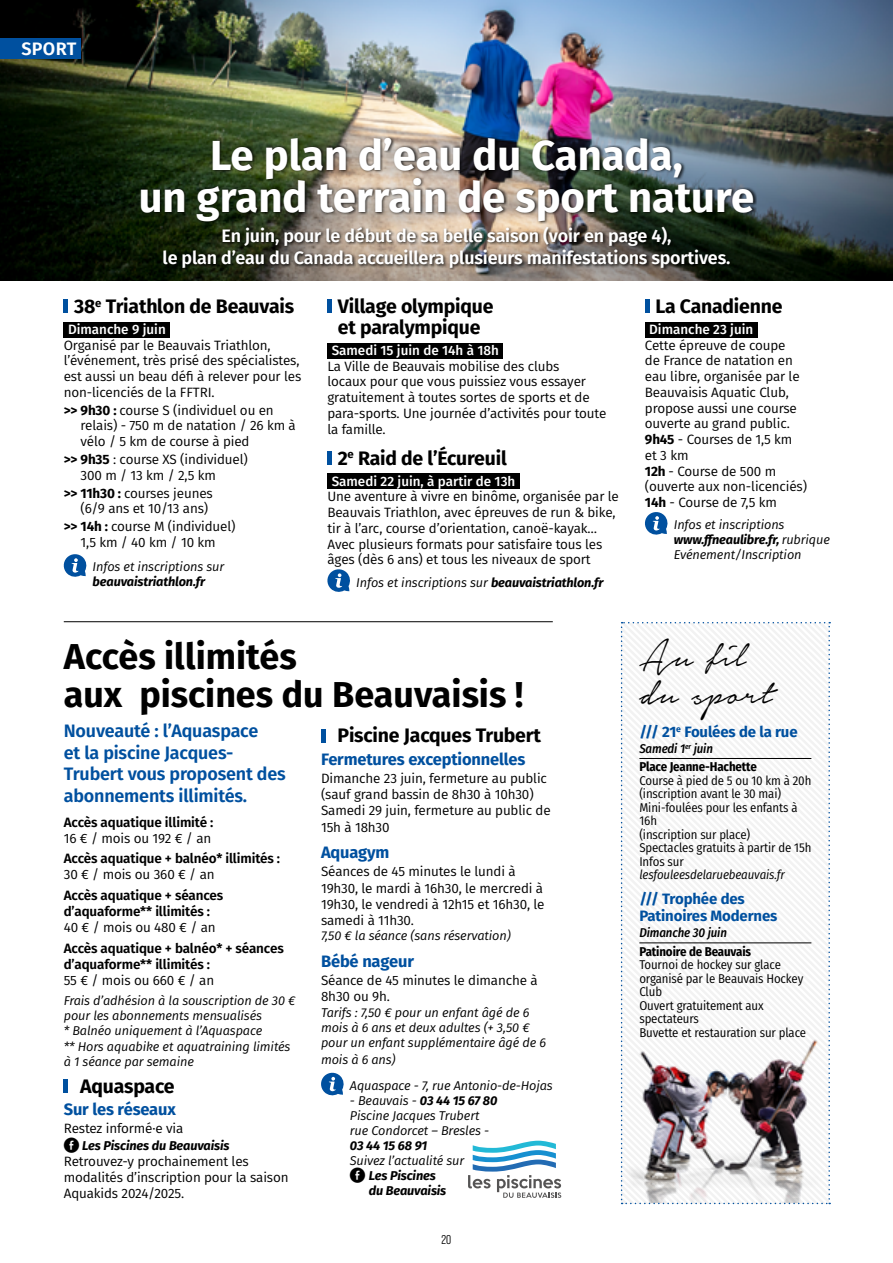
<style>
.page{position:relative;width:893px;height:1263px;background:#fff}
.page>*{position:absolute;margin:0;border:0;box-sizing:border-box;transform-origin:0 0}
.t1{font:52.5px/37.5px "Notera Personal Use Only";color:#000;scale:.86 1}
.t2{font:700 42px/42px "Fira Sans";color:#fff;text-align:center}
.t3{font:700 36px/37.5px "Fira Sans";color:#000}
.t4{font:700 19.5px/21px "Fira Sans";letter-spacing:-.01em;color:#000}
.t5{font:600 18px/21.6px "Fira Sans";letter-spacing:-.01em;color:#fff;text-align:center}
.t6{font:600 18px/21.6px "Fira Sans";letter-spacing:-.01em;color:#00509f}
.t7{font:700 16.5px "Fira Sans";letter-spacing:-.01em;color:#00509f}
.t8{font:700 15px/16.5px "Fira Sans";letter-spacing:-.01em;color:#00509f}
.t9{font:13.5px/15.8px "Fira Sans";letter-spacing:-.01em;color:#000}
.t10{font:600 13.5px/16.2px "Fira Sans";letter-spacing:-.01em;color:#000}
.t11{font:500 13.5px "Fira Sans";color:#fff}
.t12{font:italic 12.75px/15px "Fira Sans";letter-spacing:-.01em;color:#000}
.t13{font:12.75px/13.5px "Fira Sans Condensed";letter-spacing:-.01em;color:#000}
.t14{font:italic 700 12.75px "Fira Sans";letter-spacing:-.01em;color:#000}
.t15{font:700 12.75px/18.5px "Fira Sans Condensed";letter-spacing:-.01em;color:#000}
.t16{font:italic 12.75px "Fira Sans Condensed";letter-spacing:-.01em;color:#000}
.t17{font:italic 500 12.75px "Fira Sans Condensed";letter-spacing:-.01em;color:#000}
.t18{font:12.75px "Bebas Neue Pro Middle";color:#000}
.s1{font-weight:700}
.s2{font-family:"Social Media Circled";font-weight:400;font-style:normal;font-size:15px}
.s3{font-family:"Social Media Circled";font-style:normal;font-size:15px}
.s4{font-weight:500;font-style:italic}
</style>
<div class="page">
<img style="left:0;top:0;width:893px;height:281px">
<svg style="left:621px;top:622px;width:209px;height:582px"></svg>
<hr style="left:639px;top:758px;width:172px;height:1px;background:#000">
<hr style="left:639px;top:943px;width:172px;height:1px;background:#000">
<div style="left:0;top:38px;width:80px;height:21px;background:#00509f"></div>
<hr style="left:64px;top:1079px;width:4px;height:14px;background:#00509f">
<hr style="left:321px;top:729px;width:4px;height:13px;background:#00509f">
<svg style="left:321px;top:1072px;width:23px;height:24px"></svg>
<div style="left:140px;top:136px;width:616px;height:134px;background:#000;opacity:.75"></div>
<hr style="left:64px;top:621px;width:489px;height:1px;background:#000">
<div style="left:645px;top:322px;width:112px;height:15px;background:#000"></div>
<hr style="left:645px;top:300px;width:4px;height:13px;background:#00509f">
<svg style="left:645px;top:512px;width:23px;height:23px"></svg>
<div style="left:327px;top:343px;width:176px;height:15px;background:#000"></div>
<div style="left:327px;top:474px;width:193px;height:15px;background:#000"></div>
<div style="left:327px;top:300px;width:5px;height:13px;background:#00509f"></div>
<div style="left:327px;top:451px;width:5px;height:14px;background:#00509f"></div>
<svg style="left:327px;top:569px;width:23px;height:23px"></svg>
<div style="left:64px;top:322px;width:106px;height:15px;background:#000"></div>
<hr style="left:64px;top:300px;width:4px;height:13px;background:#00509f">
<svg style="left:63px;top:554px;width:24px;height:23px"></svg>
<img style="left:621px;top:1035px;width:209px;height:167px">
<svg style="left:468px;top:1141px;width:93px;height:57px"></svg>
<h3 class="t5" style="left:21px;top:37px;width:57px">SPORT</h3>
<h2 class="t2" style="left:139px;top:132px;width:617px">Le plan d’eau du Canada,<br>un grand terrain de sport nature</h2>
<h3 class="t5" style="left:163px;top:224px;width:569px">En juin, pour le début de sa belle saison (voir en page 4),<br>le plan d’eau du Canada accueillera plusieurs manifestations sportives.</h3>
<h3 class="t4" style="left:655px;top:294px;width:129px">La Canadienne</h3>
<p class="t11" style="left:649px;top:318px;width:106px">Dimanche 23 juin</p>
<p class="t9" style="left:645px;top:337px;width:164px">Cette épreuve de coupe<br>de France de natation en eau libre, organisée par le<br>Beauvaisis Aquatic Club, propose aussi une course ouverte au grand public.<br><span class="s1">9h45</span> - Courses de 1,5 km et 3 km<br><span class="s1">12h</span> - Course de 500 m (ouverte aux non-licenciés)<br><span class="s1">14h</span> - Course de 7,5 km</p>
<p class="t12" style="left:674px;top:517px;width:158px">Infos et inscriptions <span class="s1">www.ffneaulibre.fr,</span> rubrique<br>Evénement/Inscription</p>
<h3 class="t4" style="left:74px;top:294px;width:221px">38<sup>e</sup> Triathlon de Beauvais</h3>
<p class="t11" style="left:68px;top:318px;width:99px">Dimanche 9 juin</p>
<p class="t9" style="left:64px;top:337px;width:239px">Organisé par le Beauvais Triathlon, l’événement, très prisé des spécialistes, est aussi un beau défi à relever pour les non-licenciés de la FFTRI.</p>
<p class="t9" style="left:81px;top:402px;width:217px;text-indent:-17px"><span class="s1">&gt;&gt; 9h30 :</span> course S (individuel ou en relais) - 750 m de natation / 26 km à vélo / 5 km de course à pied</p>
<p class="t9" style="left:81px;top:451px;width:169px;text-indent:-17px"><span class="s1">&gt;&gt; 9h35</span> : course XS (individuel)<br>300 m / 13 km / 2,5 km</p>
<p class="t9" style="left:81px;top:485px;width:134px;text-indent:-17px"><span class="s1">&gt;&gt; 11h30 :</span> courses jeunes (6/9 ans et 10/13 ans)</p>
<p class="t9" style="left:64px;top:518px;width:173px;text-align:center"><span class="s1">&gt;&gt; 14h :</span> course M (individuel)<br>1,5 km / 40 km / 10 km</p>
<p class="t12" style="left:93px;top:559px;width:133px">Infos et inscriptions sur</p>
<p class="t14" style="left:93px;top:571px;width:114px">beauvaistriathlon.fr</p>
<h3 class="t4" style="left:338px;top:294px;width:157px">Village olympique et paralympique</h3>
<p class="t11" style="left:332px;top:339px;width:169px">Samedi 15 juin de 14h à 18h</p>
<p class="t9" style="left:327px;top:358px;width:280px">La Ville de Beauvais mobilise des clubs<br>locaux pour que vous puissiez vous essayer gratuitement à toutes sortes de sports et de para-sports. Une journée d’activités pour toute la famille.</p>
<h3 class="t4" style="left:338px;top:446px;width:170px">2<sup>e</sup> Raid de l’Écureuil</h3>
<p class="t11" style="left:332px;top:470px;width:185px">Samedi 22 juin, à partir de 13h</p>
<p class="t9" style="left:327px;top:488px;width:293px">Une aventure à vivre en binôme, organisée par le Beauvais Triathlon, avec épreuves de run &amp; bike, tir à l’arc, course d’orientation, canoë-kayak… Avec plusieurs formats pour satisfaire tous les âges (dès 6 ans) et tous les niveaux de sport</p>
<p class="t12" style="left:356px;top:574px;width:249px">Infos et inscriptions sur <span class="s1">beauvaistriathlon.fr</span></p>
<h3 class="t3" style="left:64px;top:636px;width:461px">Accès illimités<br>aux piscines du Beauvaisis !</h3>
<h3 class="t6" style="left:64px;top:719px;width:223px">Nouveauté : l’Aquaspace<br>et la piscine Jacques-<br>Trubert vous proposent des abonnements illimités.</h3>
<p class="t10" style="left:64px;top:813px;width:151px">Accès aquatique illimité :</p>
<p class="t9" style="left:64px;top:830px;width:149px">16 € / mois ou 192 € / an</p>
<p class="t10" style="left:64px;top:849px;width:218px">Accès aquatique + balnéo* illimités :</p>
<p class="t9" style="left:64px;top:866px;width:152px">30 € / mois ou 360 € / an</p>
<p class="t10" style="left:64px;top:886px;width:161px">Accès aquatique + séances d’aquaforme** illimités :</p>
<p class="t9" style="left:64px;top:919px;width:153px">40 € / mois ou 480 € / an</p>
<p class="t10" style="left:64px;top:939px;width:221px">Accès aquatique + balnéo* + séances d’aquaforme** illimités :</p>
<p class="t9" style="left:64px;top:972px;width:152px">55 € / mois ou 660 € / an</p>
<p class="t12" style="left:64px;top:992px;width:233px">Frais d’adhésion à la souscription de 30 € pour les abonnements mensualisés<br>* Balnéo uniquement à l’Aquaspace<br>** Hors aquabike et aquatraining limités à 1 séance par semaine</p>
<h3 class="t4" style="left:80px;top:1074px;width:96px">Aquaspace</h3>
<p class="t7" style="left:64px;top:1095px;width:114px">Sur les réseaux</p>
<p class="t9" style="left:64px;top:1120px;width:121px">Restez informé·e via</p>
<p class="t14" style="left:64px;top:1134px;width:167px"><span class="s2">E</span> Les Piscines du Beauvaisis</p>
<p class="t9" style="left:64px;top:1153px;width:226px;line-height:16.2px">Retrouvez-y prochainement les modalités d’inscription pour la saison<br>Aquakids 2024/2025.</p>
<h3 class="t4" style="left:338px;top:724px;width:205px">Piscine Jacques Trubert</h3>
<p class="t7" style="left:321px;top:745px;width:206px">Fermetures exceptionnelles</p>
<p class="t9" style="left:321px;top:770px;width:231px;line-height:16.2px">Dimanche 23 juin, fermeture au public (sauf grand bassin de 8h30 à 10h30)<br>Samedi 29 juin, fermeture au public de<br>15h à 18h30</p>
<p class="t7" style="left:321px;top:838px;width:70px">Aquagym</p>
<p class="t9" style="left:321px;top:863px;width:225px;line-height:16.2px">Séances de 45 minutes le lundi à<br>19h30, le mardi à 16h30, le mercredi à<br>19h30, le vendredi à 12h15 et 16h30, le samedi à 11h30.</p>
<p class="t12" style="left:321px;top:928px;width:191px">7,50 € la séance (sans réservation)</p>
<p class="t7" style="left:321px;top:947px;width:94px">Bébé nageur</p>
<p class="t9" style="left:321px;top:972px;width:218px;line-height:16.2px">Séance de 45 minutes le dimanche à<br>8h30 ou 9h.</p>
<p class="t12" style="left:321px;top:1004px;width:227px;line-height:15.6px">Tarifs : 7,50 € pour un enfant âgé de 6 mois à 6 ans et deux adultes (+ 3,50 € pour un enfant supplémentaire âgé de 6 mois à 6 ans)</p>
<p class="t12" style="left:350px;top:1078px;width:204px">Aquaspace - 7, rue Antonio-de-Hojas</p>
<p class="t12" style="left:350px;top:1093px;width:149px">- Beauvais - <span class="s1">03 44 15 67 80<br></span>Piscine Jacques Trubert rue Condorcet – Bresles -</p>
<p class="t14" style="left:350px;top:1135px;width:79px">03 44 15 68 91</p>
<p class="t12" style="left:350px;top:1153px;width:116px">Suivez l’actualité sur<br><span class="s3">E</span> <span class="s1">Les Piscines</span></p>
<p class="t14" style="left:369px;top:1180px;width:79px">du Beauvaisis</p>
<p class="t18" style="left:442px;top:1232px;width:11px">20</p>
<h1 class="t1" style="left:639px;top:637px;width:156px">Au fil du sport</h1>
<p class="t8" style="left:639px;top:722px;width:160px">/// 21<sup>e</sup> Foulées de la rue</p>
<p class="t15" style="left:639px;top:738px;width:119px"><span class="s4">Samedi 1</span><sup>er</sup> <span class="s4">juin<br></span>Place Jeanne-Hachette</p>
<p class="t13" style="left:639px;top:773px;width:174px">Course à pied de 5 ou 10 km à 20h (inscription avant le 30 mai)<br>Mini-foulées pour les enfants à<br>16h<br>(inscription sur place)<br>Spectacles gratuits à partir de 15h<br>Infos sur</p>
<p class="t16" style="left:639px;top:866px;width:147px">lesfouleesdelaruebeauvais.fr</p>
<p class="t8" style="left:639px;top:890px;width:140px">/// Trophée des<br>Patinoires Modernes</p>
<p class="t17" style="left:639px;top:923px;width:89px">Dimanche 30 juin</p>
<p class="t15" style="left:639px;top:941px;width:113px">Patinoire de Beauvais</p>
<p class="t13" style="left:639px;top:958px;width:168px">Tournoi de hockey sur glace organisé par le Beauvais Hockey<br>Club<br>Ouvert gratuitement aux spectateurs<br>Buvette et restauration sur place</p>
</div>
